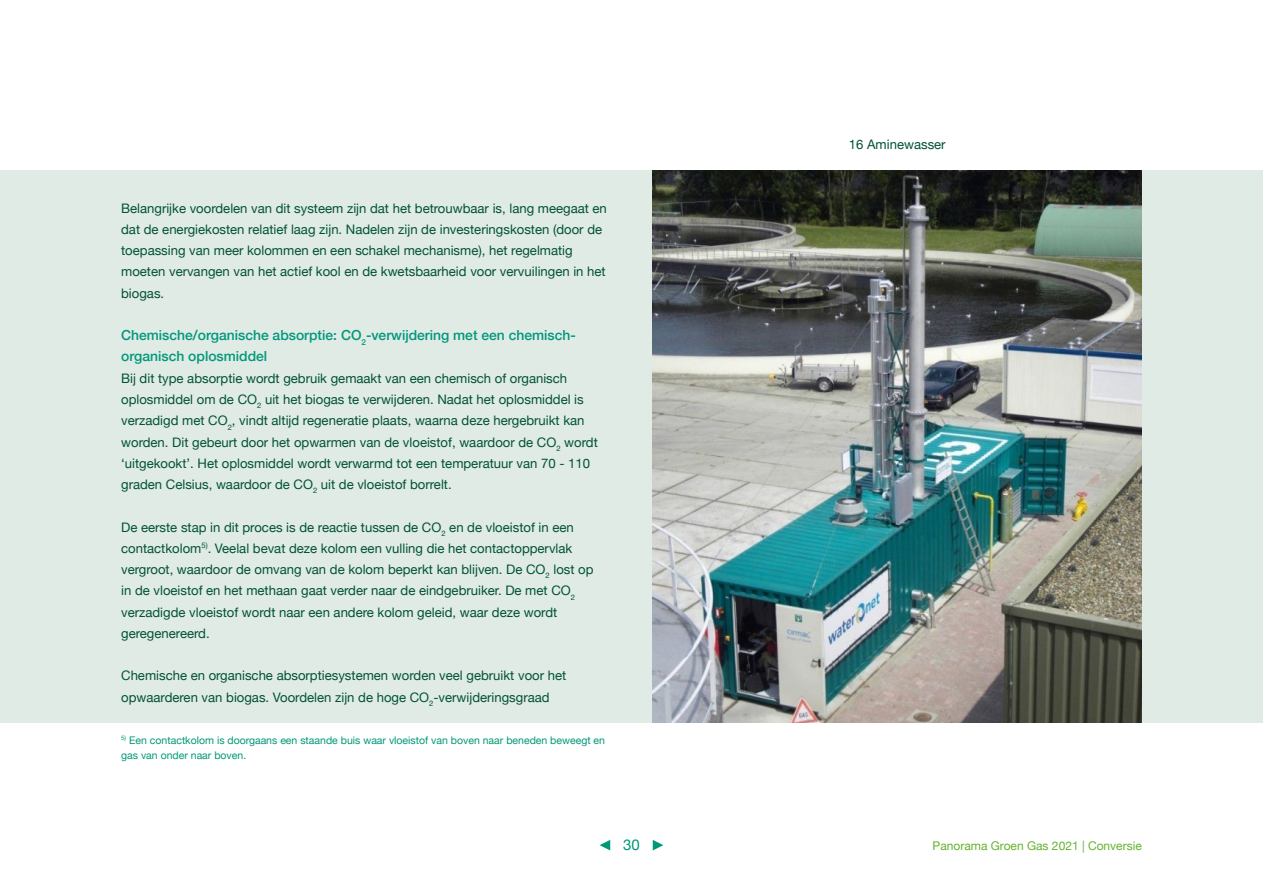
<style>
.page{position:relative;width:1263px;height:893px;background:#fff}
.page>*{position:absolute;margin:0;border:0;box-sizing:border-box;transform-origin:0 0}
.t1{font:15px "Helvetica Neue";color:#009879}
.t2{font:500 13.8px/21.3px "Helvetica Neue";color:#009879}
.t3{font:13.2px/21.3px "Helvetica Neue";color:#005332}
.t4{font:12px "Helvetica Neue";color:#65b32e}
.t5{font:10.5px/15px "Helvetica Neue";color:#009879}
</style>
<div class="page">
<div style="left:0;top:170px;width:1263px;height:553px;background:#e1ebe6"></div>
<svg style="left:653px;top:840px;width:10px;height:10px"></svg>
<svg style="left:600px;top:840px;width:10px;height:10px"></svg>
<img style="left:653px;top:170px;width:489px;height:553px">
<p class="t3" style="left:121px;top:198px;width:487px">Belangrijke voordelen van dit systeem zijn dat het betrouwbaar is, lang meegaat en dat de energiekosten relatief laag zijn. Nadelen zijn de investeringskosten (door de toepassing van meer kolommen en een schakel mechanisme), het regelmatig moeten vervangen van het actief kool en de kwetsbaarheid voor vervuilingen in het biogas.</p>
<p class="t2" style="left:121px;top:323px;width:456px">Chemische/organische absorptie: CO<sub>2</sub>-verwijdering met een chemisch&shy;organisch oplosmiddel</p>
<p class="t3" style="left:121px;top:368px;width:478px">Bij dit type absorptie wordt gebruik gemaakt van een chemisch of organisch oplosmiddel om de CO<sub>2</sub> uit het biogas te verwijderen. Nadat het oplosmiddel is verzadigd met CO<sub>2</sub>, vindt altijd regeneratie plaats, waarna deze hergebruikt kan worden. Dit gebeurt door het opwarmen van de vloeistof, waardoor de CO<sub>2</sub> wordt ‘uitgekookt’. Het oplosmiddel wordt verwarmd tot een temperatuur van 70 - 110 graden Celsius, waardoor de CO<sub>2</sub> uit de vloeistof borrelt.</p>
<p class="t3" style="left:121px;top:517px;width:474px">De eerste stap in dit proces is de reactie tussen de CO<sub>2</sub> en de vloeistof in een contactkolom<sup>5)</sup>. Veelal bevat deze kolom een vulling die het contactoppervlak vergroot, waardoor de omvang van de kolom beperkt kan blijven. De CO<sub>2</sub> lost op in de vloeistof en het methaan gaat verder naar de eindgebruiker. De met CO<sub>2 </sub>verzadigde vloeistof wordt naar een andere kolom geleid, waar deze wordt geregenereerd.</p>
<p class="t3" style="left:121px;top:666px;width:446px">Chemische en organische absorptiesystemen worden veel gebruikt voor het opwaarderen van biogas. Voordelen zijn de hoge CO<sub>2</sub>-verwijderingsgraad</p>
<p class="t5" style="left:121px;top:733px;width:485px"><sup>5)</sup> Een contactkolom is doorgaans een staande buis waar vloeistof van boven naar beneden beweegt en gas van onder naar boven.</p>
<p class="t3" style="left:849px;top:134px;width:98px">16 Aminewasser</p>
<p class="t1" style="left:623px;top:834px;width:18px">30</p>
<p class="t4" style="left:933px;top:837px;width:211px">Panorama Groen Gas 2021 | Conversie</p>
</div>
